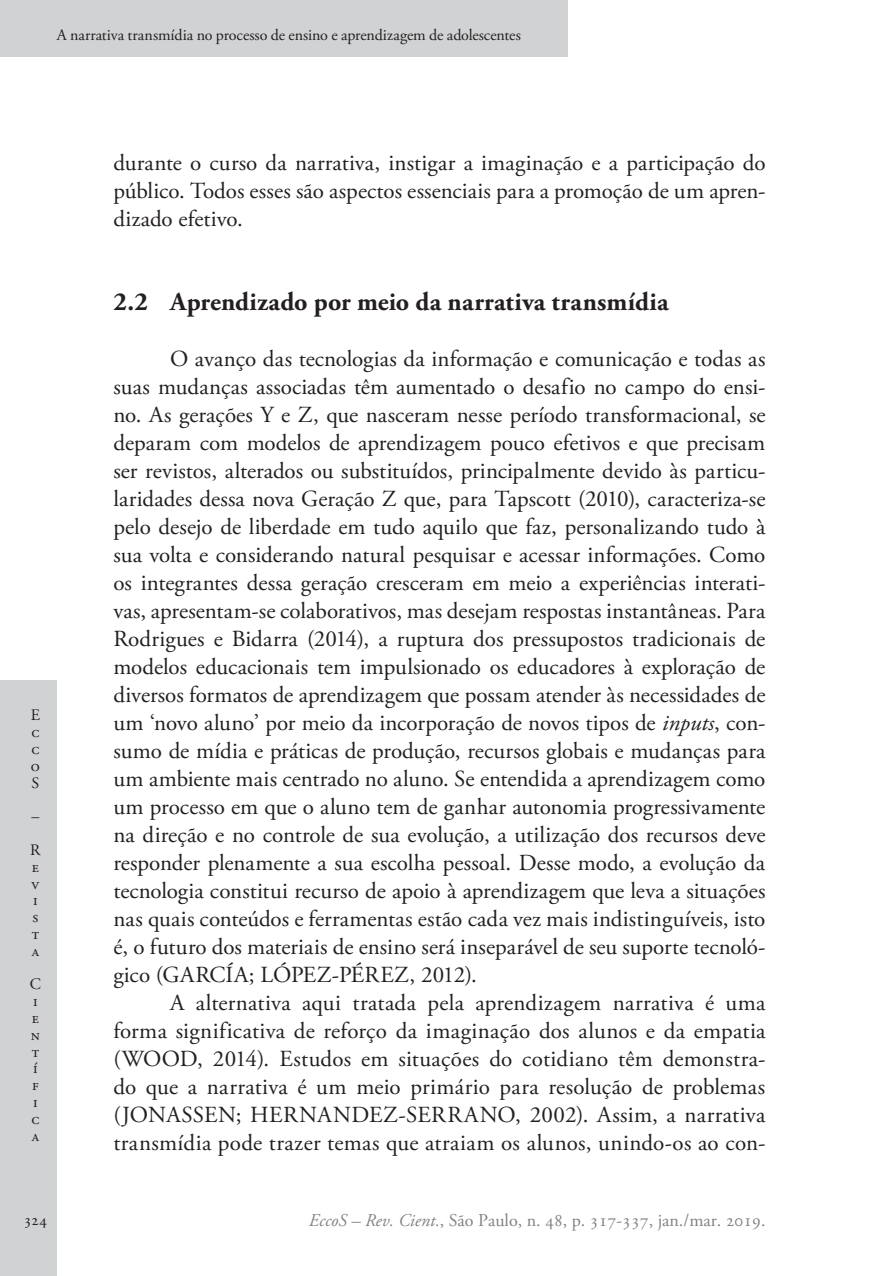
<style>
.page{position:relative;width:879px;height:1276px;background:#fff}
.page>*{position:absolute;margin:0;border:0;box-sizing:border-box;transform-origin:0 0}
.Ec_SubTitulo_-_2{font:700 26px "Adobe Garamond Pro";letter-spacing:.005em;color:#231f20}
.Ec_Normal{font:23px/28px "Adobe Garamond Pro";color:#231f20;text-align:justify}
.t1{font:18px "Adobe Garamond Pro";color:#808285}
.t2{font:16px/16.8px "Adobe Garamond Pro";letter-spacing:-.01em;color:#231f20;text-align:justify}
.s1{font-style:italic}
</style>
<div class="page">
<div style="left:0;top:680px;width:57px;height:596px;background:#d1d2d4"></div>
<div style="left:0;top:0;width:567px;height:57px;background:#d1d2d4"></div>
<p class="t2" style="left:57px;top:27px;width:466px">A narrativa transmídia no processo de ensino e aprendizagem de adolescentes</p>
<p class="t2" style="left:31px;top:707px;width:11px">E c c o S</p>
<p class="t2" style="left:30px;top:800px;width:12px;line-height:33.6px">–<br>R</p>
<p class="t2" style="left:32px;top:859px;width:9px">e v i s t a</p>
<p class="t2" style="left:30px;top:976px;width:13px;text-align:left">C i e n t í f i c a</p>
<p class="Ec_Normal" style="left:113px;top:150px;width:653px">durante o curso da narrativa, instigar a imaginação e a participação do público. Todos esses são aspectos essenciais para a promoção de um apren&shy;dizado efetivo.</p>
<p class="Ec_SubTitulo_-_2" style="left:113px;top:287px;width:557px">2.2 Aprendizado por meio da narrativa transmídia</p>
<p class="Ec_Normal" style="left:113px;top:346px;width:654px;text-indent:57px">O avanço das tecnologias da informação e comunicação e todas as suas mudanças associadas têm aumentado o desafio no campo do ensi&shy;no. As gerações Y e Z, que nasceram nesse período transformacional, se deparam com modelos de aprendizagem pouco efetivos e que precisam ser revistos, alterados ou substituídos, principalmente devido às particu&shy;laridades dessa nova Geração Z que, para Tapscott (2010), caracteriza-se pelo desejo de liberdade em tudo aquilo que faz, personalizando tudo à sua volta e considerando natural pesquisar e acessar informações. Como os integrantes dessa geração cresceram em meio a experiências interati&shy;vas, apresentam-se colaborativos, mas desejam respostas instantâneas. Para Rodrigues e Bidarra (2014), a ruptura dos pressupostos tradicionais de modelos educacionais tem impulsionado os educadores à exploração de diversos formatos de aprendizagem que possam atender às necessidades de um ‘novo aluno’ por meio da incorporação de novos tipos de <span class="s1">inputs</span>, con&shy;sumo de mídia e práticas de produção, recursos globais e mudanças para um ambiente mais centrado no aluno. Se entendida a aprendizagem como um processo em que o aluno tem de ganhar autonomia progressivamente na direção e no controle de sua evolução, a utilização dos recursos deve responder plenamente a sua escolha pessoal. Desse modo, a evolução da tecnologia constitui recurso de apoio à aprendizagem que leva a situações nas quais conteúdos e ferramentas estão cada vez mais indistinguíveis, isto é, o futuro dos materiais de ensino será inseparável de seu suporte tecnoló&shy;gico (GARCÍA; LÓPEZ-PÉREZ, 2012).</p>
<p class="Ec_Normal" style="left:113px;top:990px;width:654px;text-indent:57px">A alternativa aqui tratada pela aprendizagem narrativa é uma forma significativa de reforço da imaginação dos alunos e da empatia (WOOD, 2014). Estudos em situações do cotidiano têm demonstra&shy;do que a narrativa é um meio primário para resolução de problemas (JONASSEN; HERNANDEZ-SERRANO, 2002). Assim, a narrativa transmídia pode trazer temas que atraiam os alunos, unindo-os ao con-</p>
<p class="t2" style="left:24px;top:1212px;width:25px">324</p>
<p class="t1" style="left:309px;top:1209px;width:458px"><span class="s1">EccoS – Rev. Cient.</span>, São Paulo, n. 48, p. 317-337, jan./mar. 2019.</p>
</div>
